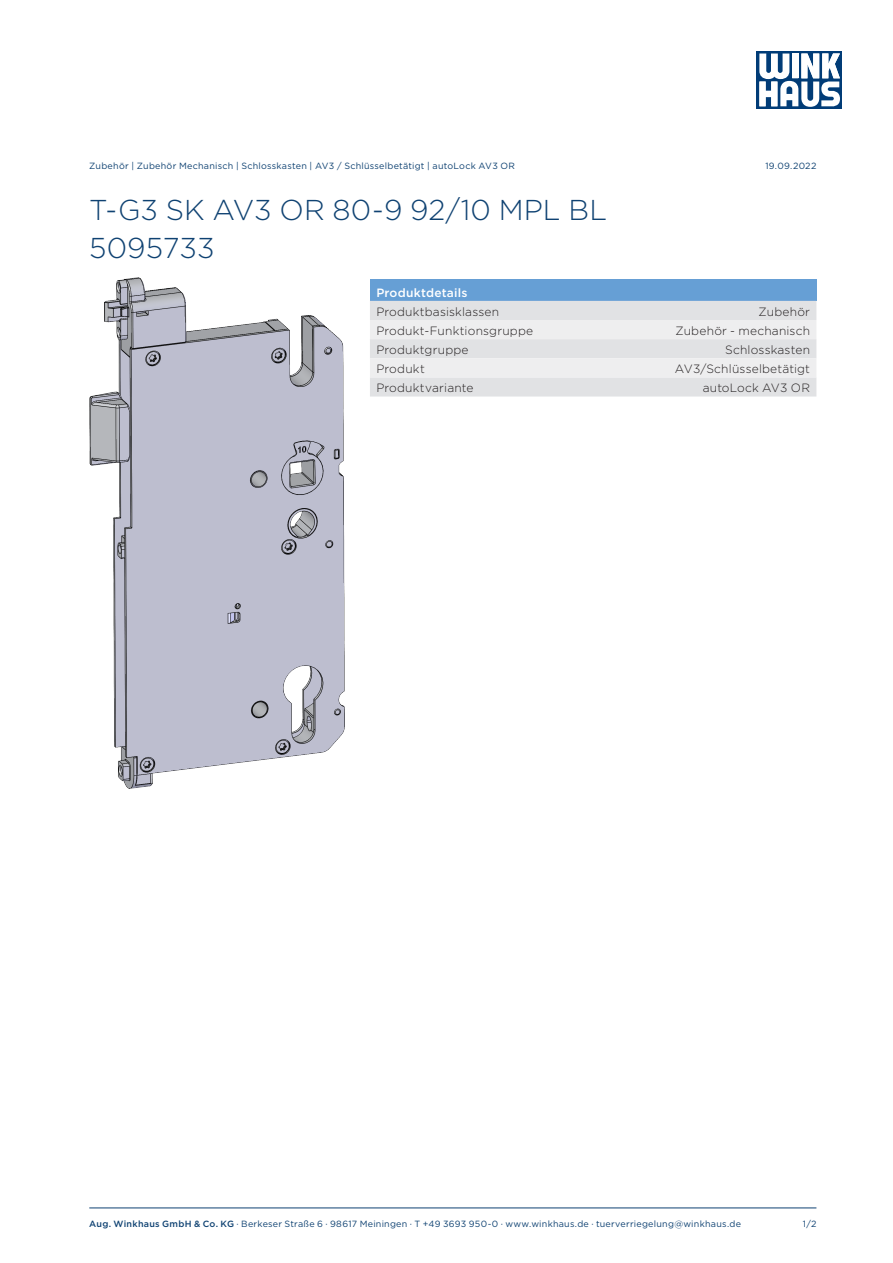
<style>
.page{position:relative;width:893px;height:1263px;background:#fff}
.page>*{position:absolute;margin:0;border:0;box-sizing:border-box;transform-origin:0 0}
.Headline{font:300 28.65px/38.2px "Gotham";color:#0f4272}
.Datenzelle_links{font:300 12px "Gotham";letter-spacing:.015em;color:#231f20}
.Datenzelle_rechts{font:300 12px "Gotham";letter-spacing:.015em;color:#231f20}
.Headerzelle{font:500 12px "Gotham";letter-spacing:.015em;color:#fff}
.Fußzeile{font:9px "Gotham";letter-spacing:.025em;color:#0f4272}
.Kopfzeile{font:9px "Gotham";letter-spacing:.025em;color:#0f4272}
.s1{font-weight:500}
</style>
<div class="page">
<div style="left:757px;top:51px;width:85px;height:58px;background:#013c77"></div>
<svg style="left:759px;top:53px;width:81px;height:54px"></svg>
<hr style="left:89px;top:1208px;width:727px;height:1px;background:#0f4272">
<img style="left:89px;top:277px;width:255px;height:511px">
<div style="left:370px;top:280px;width:446px;height:21px;background:#669fd5"></div>
<svg style="left:370px;top:301px;width:446px;height:95px;background:#e6e6e8"></svg>
<p class="Kopfzeile" style="left:89px;top:160px;width:427px">Zubehör | Zubehör Mechanisch | Schlosskasten | AV3 / Schlüsselbetätigt | autoLock AV3 OR</p>
<p class="Kopfzeile" style="left:765px;top:160px;width:53px">19.09.2022</p>
<p class="Headline" style="left:89px;top:190px;width:519px">T-G3 SK AV3 OR 80-9 92/10 MPL BL<br>5095733</p>
<p class="Headerzelle" style="left:376px;top:284px;width:93px">Produktdetails</p>
<p class="Datenzelle_links" style="left:376px;top:304px;width:124px">Produktbasisklassen</p>
<p class="Datenzelle_rechts" style="left:759px;top:304px;width:53px">Zubehör</p>
<p class="Datenzelle_links" style="left:376px;top:323px;width:158px">Produkt-Funktionsgruppe</p>
<p class="Datenzelle_rechts" style="left:676px;top:323px;width:136px">Zubehör - mechanisch</p>
<p class="Datenzelle_links" style="left:376px;top:342px;width:94px">Produktgruppe</p>
<p class="Datenzelle_rechts" style="left:725px;top:342px;width:86px">Schlosskasten</p>
<p class="Datenzelle_links" style="left:376px;top:361px;width:50px">Produkt</p>
<p class="Datenzelle_rechts" style="left:675px;top:361px;width:137px">AV3/Schlüsselbetätigt</p>
<p class="Datenzelle_links" style="left:376px;top:380px;width:99px">Produktvariante</p>
<p class="Datenzelle_rechts" style="left:703px;top:380px;width:109px">autoLock AV3 OR</p>
<p class="Fußzeile" style="left:89px;top:1218px;width:653px"><span class="s1">Aug. Winkhaus GmbH &amp; Co. KG</span> ∙ Berkeser Straße 6 ∙ 98617 Meiningen ∙ T +49 3693 950-0 ∙ www.winkhaus.de ∙ tuerverriegelung@winkhaus.de</p>
<p class="Fußzeile" style="left:803px;top:1218px;width:15px">1/2</p>
</div>
